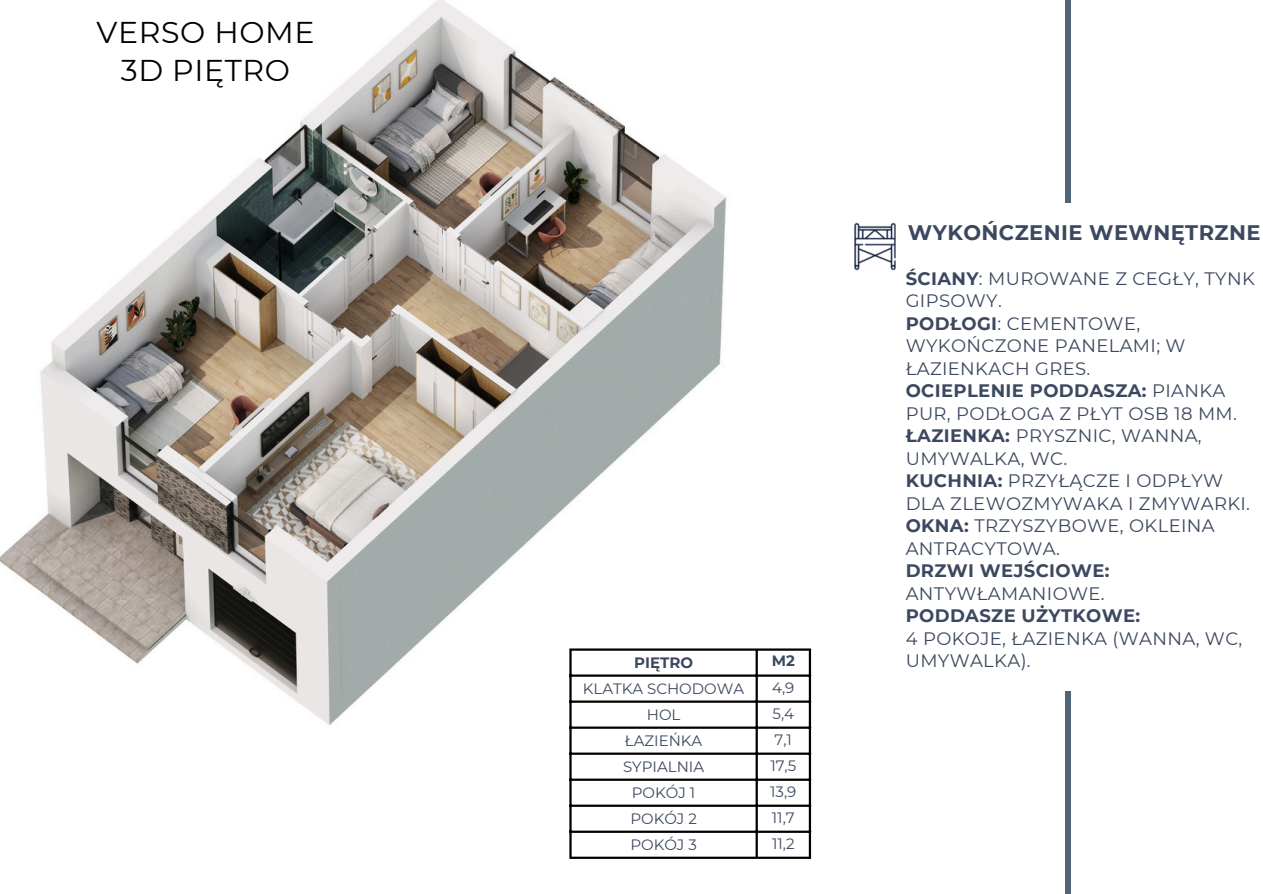
<style>
.page{position:relative;width:1263px;height:894px;background:#fff}
.page>*{position:absolute;margin:0;border:0;box-sizing:border-box;transform-origin:0 0}
.t1{font:30px/38.2px "Montserrat";letter-spacing:.02em;color:#000;text-align:center}
.t2{font:700 21px "Montserrat";letter-spacing:.02em;color:#3c485f}
.t3{font:18px/22.5px "Montserrat";letter-spacing:.02em;color:#3c485f}
.t4{font:700 18px/22.5px "Montserrat";letter-spacing:.02em;color:#3c485f}
.t5{font:15px "Montserrat";color:#3c485f}
.t6{font:700 15px "Montserrat";color:#3c485f}
.s1{font-weight:700}
.s2{font-weight:400}
</style>
<div class="page">
<img style="left:0;top:0;width:1071px;height:779px">
<img style="left:850px;top:220px;width:50px;height:51px">
<div style="left:1065px;top:0;width:6px;height:202px;background:#526577"></div>
<div style="left:1065px;top:691px;width:6px;height:202px;background:#526577"></div>
<hr style="left:569px;top:650px;width:3px;height:206px;background:#000">
<hr style="left:756px;top:650px;width:2px;height:206px;background:#000">
<hr style="left:809px;top:650px;width:2px;height:206px;background:#000">
<hr style="left:569px;top:648px;width:242px;height:2px;background:#000">
<hr style="left:569px;top:674px;width:242px;height:2px;background:#000">
<hr style="left:569px;top:700px;width:242px;height:2px;background:#000">
<hr style="left:569px;top:726px;width:242px;height:2px;background:#000">
<hr style="left:569px;top:752px;width:242px;height:2px;background:#000">
<hr style="left:569px;top:778px;width:242px;height:2px;background:#000">
<hr style="left:569px;top:804px;width:242px;height:2px;background:#000">
<hr style="left:569px;top:830px;width:242px;height:2px;background:#000">
<hr style="left:569px;top:856px;width:242px;height:2px;background:#000">
<p class="t1" style="left:97px;top:13px;width:219px">VERSO HOME<br>3D PIĘTRO</p>
<h2 class="t2" style="left:908px;top:219px;width:354px">WYKOŃCZENIE WEWNĘTRZNE</h2>
<p class="t3" style="left:906px;top:267px;width:351px"><span class="s1">ŚCIANY</span>: MUROWANE Z CEGŁY, TYNK<br>GIPSOWY.</p>
<p class="t3" style="left:906px;top:312px;width:281px"><span class="s1">PODŁOGI</span>: CEMENTOWE,<br>WYKOŃCZONE PANELAMI; W<br>ŁAZIENKACH GRES.</p>
<p class="t3" style="left:906px;top:379px;width:333px"><span class="s1">OCIEPLENIE PODDASZA:</span> PIANKA<br>PUR, PODŁOGA Z PŁYT OSB 18 MM.</p>
<p class="t3" style="left:906px;top:424px;width:298px"><span class="s1">ŁAZIENKA:</span> PRYSZNIC, WANNA,<br>UMYWALKA, WC.</p>
<p class="t3" style="left:906px;top:469px;width:346px"><span class="s1">KUCHNIA:</span> PRZYŁĄCZE I ODPŁYW<br>DLA ZLEWOZMYWAKA I ZMYWARKI.</p>
<p class="t3" style="left:906px;top:514px;width:311px"><span class="s1">OKNA:</span> TRZYSZYBOWE, OKLEINA<br>ANTRACYTOWA.</p>
<p class="t4" style="left:906px;top:559px;width:205px">DRZWI WEJŚCIOWE:<br><span class="s2">ANTYWŁAMANIOWE.</span></p>
<p class="t4" style="left:906px;top:604px;width:236px">PODDASZE UŻYTKOWE:</p>
<p class="t3" style="left:906px;top:627px;width:338px">4 POKOJE, ŁAZIENKA (WANNA, WC,</p>
<p class="t6" style="left:634px;top:653px;width:60px">PIĘTRO</p>
<p class="t6" style="left:772px;top:651px;width:25px">M2</p>
<p class="t3" style="left:906px;top:649px;width:127px">UMYWALKA).</p>
<p class="t5" style="left:583px;top:679px;width:163px">KLATKA SCHODOWA</p>
<p class="t5" style="left:772px;top:677px;width:24px">4,9</p>
<p class="t5" style="left:647px;top:705px;width:35px">HOL</p>
<p class="t5" style="left:772px;top:703px;width:23px">5,4</p>
<p class="t5" style="left:625px;top:731px;width:79px">ŁAZIEŃKA</p>
<p class="t5" style="left:775px;top:729px;width:19px">7,1</p>
<p class="t5" style="left:623px;top:757px;width:83px">SYPIALNIA</p>
<p class="t5" style="left:770px;top:755px;width:27px">17,5</p>
<p class="t5" style="left:632px;top:783px;width:65px">POKÓJ 1</p>
<p class="t5" style="left:770px;top:781px;width:28px">13,9</p>
<p class="t5" style="left:630px;top:809px;width:68px">POKÓJ 2</p>
<p class="t5" style="left:772px;top:807px;width:24px">11,7</p>
<p class="t5" style="left:630px;top:835px;width:68px">POKÓJ 3</p>
<p class="t5" style="left:772px;top:833px;width:24px">11,2</p>
</div>
